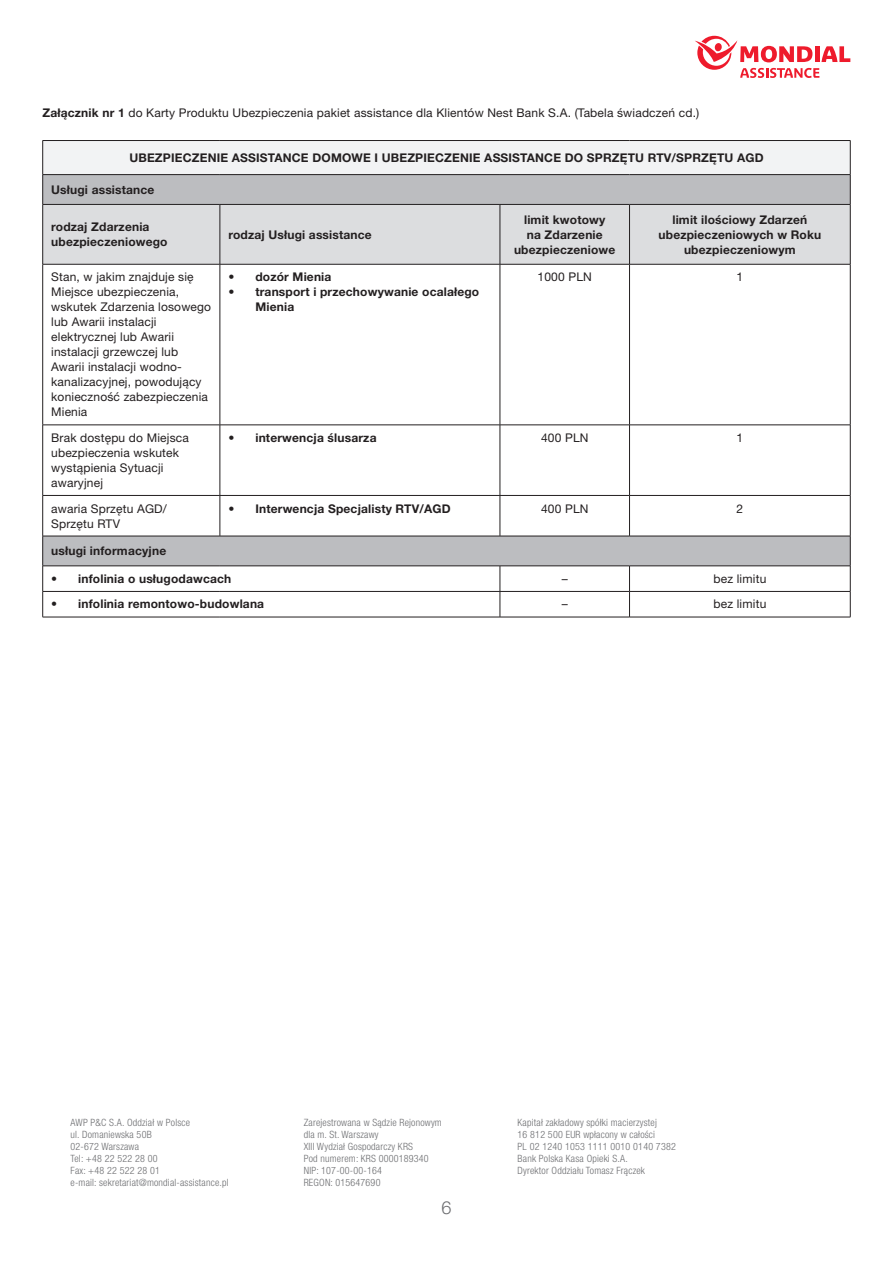
<style>
.page{position:relative;width:893px;height:1263px;background:#fff}
.page>*{position:absolute;margin:0;border:0;box-sizing:border-box;transform-origin:0 0}
.t1{font:300 18px "Helvetica Neue LT Pro";color:#6c6d70}
.t2{font:12px/15px "Helvetica Neue LT Pro";letter-spacing:.015em;color:#231f20}
.t3{font:700 12px/15px "Helvetica Neue LT Pro";letter-spacing:.015em;color:#231f20}
.t4{font:300 condensed 10.05px/12px "Helvetica Neue LT Pro";letter-spacing:.02em;color:#6c6d70}
.s1{font-weight:700}
</style>
<div class="page">
<svg style="left:695px;top:36px;width:155px;height:42px"></svg>
<div style="left:43px;top:141px;width:807px;height:34px;background:#f2f3f4"></div>
<svg style="left:43px;top:175px;width:807px;height:391px"></svg>
<div style="left:43px;top:205px;width:807px;height:59px;background:#dcdddf"></div>
<svg style="left:43px;top:265px;width:457px;height:271px"></svg>
<hr style="left:43px;top:140px;width:177px;height:1px;background:#231f20">
<hr style="left:42px;top:141px;width:1px;height:33px;background:#231f20">
<hr style="left:220px;top:140px;width:280px;height:1px;background:#231f20">
<hr style="left:500px;top:140px;width:129px;height:1px;background:#231f20">
<hr style="left:629px;top:140px;width:221px;height:1px;background:#231f20">
<hr style="left:850px;top:141px;width:1px;height:33px;background:#231f20">
<hr style="left:43px;top:174px;width:177px;height:1px;background:#231f20">
<svg style="left:42px;top:175px;width:1px;height:29px"></svg>
<hr style="left:220px;top:174px;width:280px;height:1px;background:#231f20">
<hr style="left:500px;top:174px;width:129px;height:1px;background:#231f20">
<hr style="left:629px;top:174px;width:221px;height:1px;background:#231f20">
<svg style="left:850px;top:175px;width:1px;height:29px"></svg>
<hr style="left:43px;top:204px;width:177px;height:1px;background:#231f20">
<hr style="left:42px;top:205px;width:1px;height:59px;background:#231f20">
<hr style="left:220px;top:204px;width:280px;height:1px;background:#231f20">
<hr style="left:220px;top:205px;width:1px;height:59px;background:#231f20">
<hr style="left:500px;top:204px;width:129px;height:1px;background:#231f20">
<hr style="left:500px;top:205px;width:1px;height:59px;background:#231f20">
<hr style="left:629px;top:204px;width:221px;height:1px;background:#231f20">
<hr style="left:629px;top:205px;width:1px;height:59px;background:#231f20">
<hr style="left:850px;top:205px;width:1px;height:59px;background:#231f20">
<hr style="left:43px;top:264px;width:177px;height:1px;background:#231f20">
<hr style="left:220px;top:264px;width:280px;height:1px;background:#231f20">
<hr style="left:500px;top:264px;width:129px;height:1px;background:#231f20">
<hr style="left:629px;top:264px;width:221px;height:1px;background:#231f20">
<hr style="left:42px;top:264px;width:1px;height:161px;background:#231f20">
<hr style="left:220px;top:264px;width:1px;height:161px;background:#231f20">
<hr style="left:500px;top:264px;width:1px;height:161px;background:#231f20">
<hr style="left:629px;top:264px;width:1px;height:161px;background:#231f20">
<hr style="left:850px;top:264px;width:1px;height:161px;background:#231f20">
<hr style="left:43px;top:425px;width:177px;height:1px;background:#231f20">
<hr style="left:42px;top:425px;width:1px;height:70px;background:#231f20">
<hr style="left:220px;top:425px;width:280px;height:1px;background:#231f20">
<hr style="left:220px;top:425px;width:1px;height:70px;background:#231f20">
<hr style="left:500px;top:425px;width:129px;height:1px;background:#231f20">
<hr style="left:500px;top:425px;width:1px;height:70px;background:#231f20">
<hr style="left:629px;top:425px;width:221px;height:1px;background:#231f20">
<hr style="left:629px;top:425px;width:1px;height:70px;background:#231f20">
<hr style="left:850px;top:425px;width:1px;height:70px;background:#231f20">
<hr style="left:43px;top:495px;width:177px;height:1px;background:#231f20">
<hr style="left:42px;top:496px;width:1px;height:40px;background:#231f20">
<hr style="left:220px;top:495px;width:280px;height:1px;background:#231f20">
<hr style="left:220px;top:496px;width:1px;height:40px;background:#231f20">
<hr style="left:500px;top:495px;width:129px;height:1px;background:#231f20">
<hr style="left:500px;top:496px;width:1px;height:40px;background:#231f20">
<hr style="left:629px;top:495px;width:221px;height:1px;background:#231f20">
<hr style="left:629px;top:496px;width:1px;height:40px;background:#231f20">
<hr style="left:850px;top:496px;width:1px;height:40px;background:#231f20">
<hr style="left:43px;top:536px;width:177px;height:1px;background:#231f20">
<hr style="left:42px;top:536px;width:1px;height:30px;background:#231f20">
<hr style="left:220px;top:536px;width:280px;height:1px;background:#231f20">
<hr style="left:500px;top:536px;width:129px;height:1px;background:#231f20">
<hr style="left:629px;top:536px;width:221px;height:1px;background:#231f20">
<hr style="left:850px;top:536px;width:1px;height:30px;background:#231f20">
<hr style="left:43px;top:566px;width:177px;height:1px;background:#231f20">
<hr style="left:220px;top:566px;width:280px;height:1px;background:#231f20">
<hr style="left:500px;top:566px;width:129px;height:1px;background:#231f20">
<hr style="left:629px;top:566px;width:221px;height:1px;background:#231f20">
<hr style="left:43px;top:591px;width:177px;height:1px;background:#231f20">
<svg style="left:42px;top:566px;width:1px;height:51px"></svg>
<hr style="left:220px;top:591px;width:280px;height:1px;background:#231f20">
<hr style="left:500px;top:591px;width:129px;height:1px;background:#231f20">
<svg style="left:500px;top:566px;width:1px;height:51px"></svg>
<hr style="left:629px;top:591px;width:221px;height:1px;background:#231f20">
<svg style="left:629px;top:566px;width:1px;height:51px"></svg>
<svg style="left:850px;top:566px;width:1px;height:51px"></svg>
<hr style="left:43px;top:617px;width:177px;height:1px;background:#231f20">
<hr style="left:220px;top:617px;width:280px;height:1px;background:#231f20">
<hr style="left:500px;top:617px;width:129px;height:1px;background:#231f20">
<hr style="left:629px;top:617px;width:221px;height:1px;background:#231f20">
<p class="t2" style="left:43px;top:105px;width:658px"><span class="s1">Załącznik nr 1</span> do Karty Produktu Ubezpieczenia pakiet assistance dla Klientów Nest Bank S.A. (Tabela świadczeń cd.)</p>
<p class="t3" style="left:129px;top:150px;width:636px">UBEZPIECZENIE ASSISTANCE DOMOWE I UBEZPIECZENIE ASSISTANCE DO SPRZĘTU RTV/SPRZĘTU AGD</p>
<p class="t3" style="left:51px;top:182px;width:105px">Usługi assistance</p>
<p class="t3" style="left:51px;top:219px;width:118px">rodzaj Zdarzenia ubezpieczeniowego</p>
<p class="t3" style="left:228px;top:226px;width:145px">rodzaj Usługi assistance</p>
<p class="t3" style="left:514px;top:211px;width:103px;text-align:center">limit kwotowy<br>na Zdarzenie ubezpieczeniowe</p>
<p class="t3" style="left:659px;top:211px;width:164px;text-align:center">limit ilościowy Zdarzeń ubezpieczeniowych w Roku ubezpieczeniowym</p>
<p class="t2" style="left:51px;top:269px;width:161px">Stan, w jakim znajduje się<br>Miejsce ubezpieczenia, wskutek Zdarzenia losowego lub Awarii instalacji elektrycznej lub Awarii instalacji grzewczej lub<br>Awarii instalacji wodno&shy;kanalizacyjnej, powodujący konieczność zabezpieczenia<br>Mienia</p>
<p class="t3" style="left:228px;top:269px;width:105px">• dozór Mienia</p>
<p class="t3" style="left:255px;top:284px;width:225px;text-indent:-27px">• transport i przechowywanie ocalałego<br>Mienia</p>
<p class="t2" style="left:538px;top:269px;width:56px">1000 PLN</p>
<p class="t2" style="left:737px;top:269px;width:8px">1</p>
<p class="t2" style="left:51px;top:430px;width:139px">Brak dostępu do Miejsca ubezpieczenia wskutek wystąpienia Sytuacji awaryjnej</p>
<p class="t3" style="left:228px;top:430px;width:150px">• interwencja ślusarza</p>
<p class="t2" style="left:541px;top:430px;width:49px">400 PLN</p>
<p class="t2" style="left:737px;top:430px;width:8px">1</p>
<p class="t2" style="left:51px;top:500px;width:117px">awaria Sprzętu AGD/<br>Sprzętu RTV</p>
<p class="t3" style="left:228px;top:500px;width:224px">• Interwencja Specjalisty RTV/AGD</p>
<p class="t2" style="left:541px;top:500px;width:49px">400 PLN</p>
<p class="t2" style="left:737px;top:500px;width:8px">2</p>
<p class="t3" style="left:51px;top:543px;width:116px">usługi informacyjne</p>
<p class="t3" style="left:51px;top:571px;width:182px">• infolinia o usługodawcach</p>
<p class="t2" style="left:562px;top:571px;width:7px">–</p>
<p class="t2" style="left:713px;top:571px;width:54px">bez limitu</p>
<p class="t3" style="left:51px;top:596px;width:214px">• infolinia remontowo-budowlana</p>
<p class="t2" style="left:562px;top:596px;width:7px">–</p>
<p class="t2" style="left:713px;top:596px;width:54px">bez limitu</p>
<p class="t4" style="left:71px;top:1116px;width:160px">AWP P&amp;C S.A. Oddział w Polsce<br>ul. Domaniewska 50B<br>02-672 Warszawa<br>Tel: +48 22 522 28 00<br>Fax: +48 22 522 28 01<br>e-mail: sekretariat@mondial-assistance.pl</p>
<p class="t4" style="left:304px;top:1116px;width:140px">Zarejestrowana w Sądzie Rejonowym dla m. St. Warszawy<br>XIII Wydział Gospodarczy KRS<br>Pod numerem: KRS 0000189340<br>NIP: 107-00-00-164<br>REGON: 015647690</p>
<p class="t4" style="left:518px;top:1116px;width:160px">Kapitał zakładowy spółki macierzystej<br>16 812 500 EUR wpłacony w całości<br>PL 02 1240 1053 1111 0010 0140 7382<br>Bank Polska Kasa Opieki S.A.<br>Dyrektor Oddziału Tomasz Frączek</p>
<h1 class="t1" style="left:441px;top:1197px;width:12px">6</h1>
</div>
